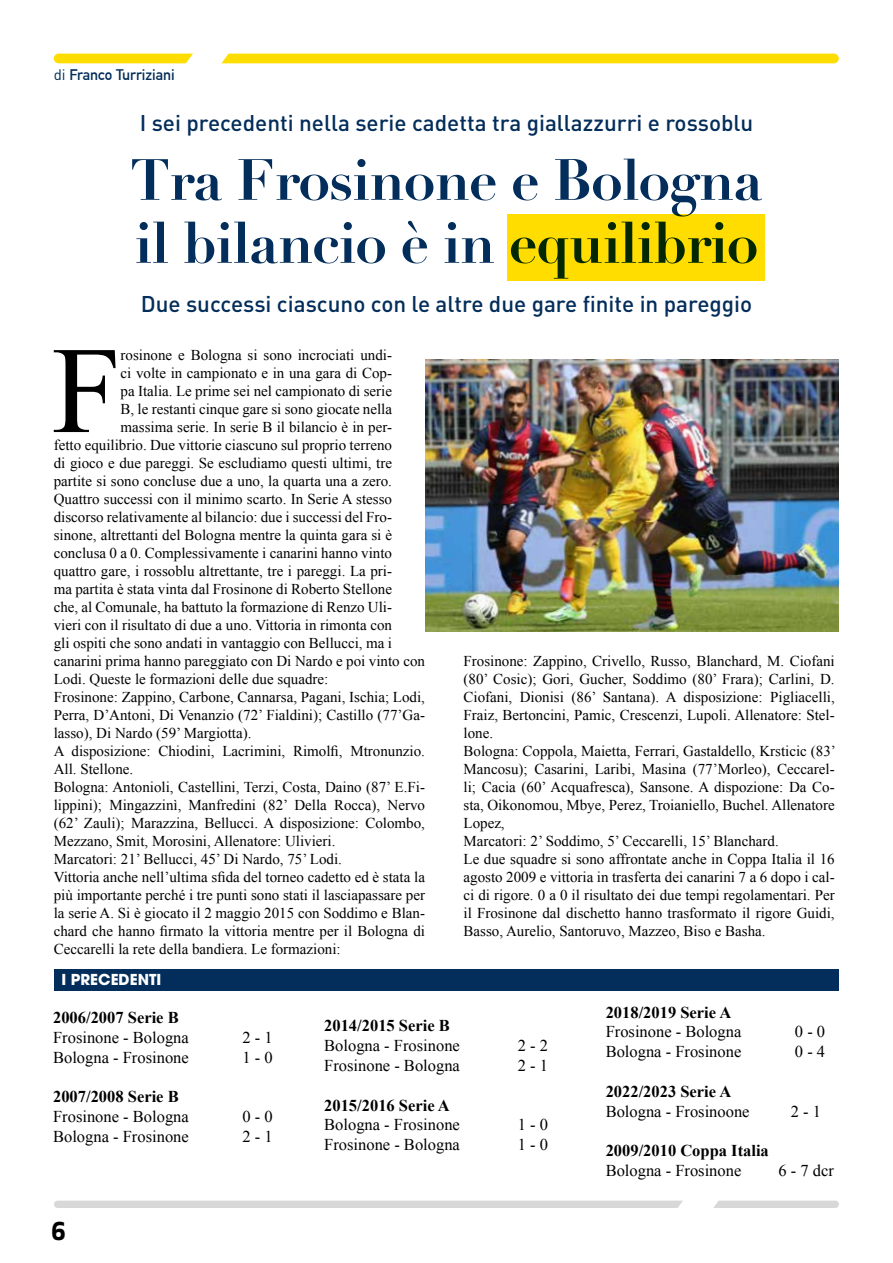
<style>
.page{position:relative;width:893px;height:1263px;background:#fff}
.page>*{position:absolute;margin:0;border:0;box-sizing:border-box;transform-origin:0 0}
.t1{font:123.75px "Times New Roman";color:#000}
.t2{font:700 57px/63px "Didot";letter-spacing:-.02em;color:#032d5a}
.t3{font:700 24px "Apex New";color:#000}
.t4{font:500 22.5px "DIN Pro";color:#032d5a}
.t5{font:16.5px "Times New Roman";color:#000}
.t6{font:700 16.5px "Times New Roman";color:#000}
.t7{font:15px/18px "Times New Roman";color:#000}
.t8{font:700 15px "DIN Alternate";color:#032d5a}
.t9{font:700 15px "Avant Garde LT";color:#fff}
.s1{font-family:"DIN Pro";font-weight:400}
</style>
<div class="page">
<div style="left:54px;top:1200px;width:785px;height:8px;background:#d8d8d8;border-radius:4px"></div>
<svg style="left:677px;top:1200px;width:47px;height:8px"></svg>
<div style="left:54px;top:54px;width:785px;height:9px;background:#fd0;border-radius:5px"></div>
<svg style="left:182px;top:53px;width:47px;height:11px"></svg>
<div style="left:507px;top:215px;width:257px;height:66px;background:#fd0"></div>
<img style="left:425px;top:359px;width:414px;height:272px">
<div style="left:54px;top:969px;width:785px;height:22px;background:#032d5a"></div>
<p class="t8" style="left:54px;top:63px;width:123px"><span class="s1">di</span> Franco Turriziani</p>
<h3 class="t4" style="left:140px;top:108px;width:615px">I sei precedenti nella serie cadetta tra giallazzurri e rossoblu</h3>
<h2 class="t2" style="left:130px;top:149px;width:634px">Tra Frosinone e Bologna il bilancio è in equilibrio</h2>
<h3 class="t4" style="left:141px;top:288px;width:613px">Due successi ciascuno con le altre due gare finite in pareggio</h3>
<h1 class="t1" style="left:52px;top:307px;width:70px">F</h1>
<p class="t7" style="left:121px;top:346px;width:273px">rosinone e Bologna si sono incrociati undi-</p>
<p class="t7" style="left:121px;top:364px;width:273px">ci volte in campionato e in una gara di Cop-</p>
<p class="t7" style="left:121px;top:382px;width:273px">pa Italia. Le prime sei nel campionato di serie</p>
<p class="t7" style="left:121px;top:400px;width:273px">B, le restanti cinque gare si sono giocate nella</p>
<p class="t7" style="left:121px;top:418px;width:273px">massima serie. In serie B il bilancio è in per-</p>
<p class="t7" style="left:54px;top:436px;width:340px">fetto equilibrio. Due vittorie ciascuno sul proprio terreno</p>
<p class="t7" style="left:54px;top:454px;width:340px">di gioco e due pareggi. Se escludiamo questi ultimi, tre</p>
<p class="t7" style="left:54px;top:472px;width:340px">partite si sono concluse due a uno, la quarta una a zero.</p>
<p class="t7" style="left:54px;top:490px;width:340px">Quattro successi con il minimo scarto. In Serie A stesso</p>
<p class="t7" style="left:54px;top:508px;width:340px">discorso relativamente al bilancio: due i successi del Fro-</p>
<p class="t7" style="left:54px;top:526px;width:340px">sinone, altrettanti del Bologna mentre la quinta gara si è</p>
<p class="t7" style="left:54px;top:544px;width:340px">conclusa 0 a 0. Complessivamente i canarini hanno vinto</p>
<p class="t7" style="left:54px;top:562px;width:340px">quattro gare, i rossoblu altrettante, tre i pareggi. La pri-</p>
<p class="t7" style="left:54px;top:580px;width:340px">ma partita è stata vinta dal Frosinone di Roberto Stellone</p>
<p class="t7" style="left:54px;top:598px;width:340px">che, al Comunale, ha battuto la formazione di Renzo Uli-</p>
<p class="t7" style="left:54px;top:616px;width:340px">vieri con il risultato di due a uno. Vittoria in rimonta con</p>
<p class="t7" style="left:54px;top:634px;width:340px">gli ospiti che sono andati in vantaggio con Bellucci, ma i</p>
<p class="t7" style="left:54px;top:652px;width:373px">canarini prima hanno pareggiato con Di Nardo e poi vinto con</p>
<p class="t7" style="left:54px;top:670px;width:276px">Lodi. Queste le formazioni delle due squadre:</p>
<p class="t7" style="left:54px;top:688px;width:373px">Frosinone: Zappino, Carbone, Cannarsa, Pagani, Ischia; Lodi,</p>
<p class="t7" style="left:54px;top:706px;width:373px">Perra, D’Antoni, Di Venanzio (72’ Fialdini); Castillo (77’Ga-</p>
<p class="t7" style="left:54px;top:724px;width:199px">lasso), Di Nardo (59’ Margiotta).</p>
<p class="t7" style="left:54px;top:742px;width:373px">A disposizione: Chiodini, Lacrimini, Rimolfi, Mtronunzio.</p>
<p class="t7" style="left:54px;top:760px;width:81px">All. Stellone.</p>
<p class="t7" style="left:54px;top:778px;width:373px">Bologna: Antonioli, Castellini, Terzi, Costa, Daino (87’ E.Fi-</p>
<p class="t7" style="left:54px;top:796px;width:373px">lippini); Mingazzinì, Manfredini (82’ Della Rocca), Nervo</p>
<p class="t7" style="left:54px;top:814px;width:373px">(62’ Zauli); Marazzina, Bellucci. A disposizione: Colombo,</p>
<p class="t7" style="left:54px;top:832px;width:283px">Mezzano, Smit, Morosini, Allenatore: Ulivieri.</p>
<p class="t7" style="left:54px;top:850px;width:290px">Marcatori: 21’ Bellucci, 45’ Di Nardo, 75’ Lodi.</p>
<p class="t7" style="left:54px;top:868px;width:373px">Vittoria anche nell’ultima sfida del torneo cadetto ed è stata la</p>
<p class="t7" style="left:54px;top:886px;width:373px">più importante perché i tre punti sono stati il lasciapassare per</p>
<p class="t7" style="left:54px;top:904px;width:373px">la serie A. Si è giocato il 2 maggio 2015 con Soddimo e Blan-</p>
<p class="t7" style="left:54px;top:922px;width:373px">chard che hanno firmato la vittoria mentre per il Bologna di</p>
<p class="t7" style="left:54px;top:940px;width:288px">Ceccarelli la rete della bandiera. Le formazioni:</p>
<p class="t9" style="left:62px;top:970px;width:101px">I PRECEDENTI</p>
<p class="t7" style="left:463px;top:652px;width:374px">Frosinone: Zappino, Crivello, Russo, Blanchard, M. Ciofani (80’ Cosic); Gori, Gucher, Soddimo (80’ Frara); Carlini, D.<br>Ciofani, Dionisi (86’ Santana). A disposizione: Pigliacelli, Fraiz, Bertoncini, Pamic, Crescenzi, Lupoli. Allenatore: Stel&shy;lone.<br>Bologna: Coppola, Maietta, Ferrari, Gastaldello, Krsticic (83’ Mancosu); Casarini, Laribi, Masina (77’Morleo), Ceccarel&shy;li; Cacia (60’ Acquafresca), Sansone. A dispozione: Da Co&shy;sta, Oikonomou, Mbye, Perez, Troianiello, Buchel. Allenatore Lopez,<br>Marcatori: 2’ Soddimo, 5’ Ceccarelli, 15’ Blanchard.<br>Le due squadre si sono affrontate anche in Coppa Italia il 16 agosto 2009 e vittoria in trasferta dei canarini 7 a 6 dopo i cal&shy;ci di rigore. 0 a 0 il risultato dei due tempi regolamentari. Per il Frosinone dal dischetto hanno trasformato il rigore Guidi, Basso, Aurelio, Santoruvo, Mazzeo, Biso e Basha.</p>
<p class="t6" style="left:53px;top:1006px;width:127px">2006/2007 Serie B</p>
<p class="t5" style="left:53px;top:1026px;width:137px">Frosinone - Bologna</p>
<p class="t5" style="left:242px;top:1026px;width:32px">2 - 1</p>
<p class="t5" style="left:53px;top:1046px;width:137px">Bologna - Frosinone</p>
<p class="t5" style="left:242px;top:1046px;width:32px">1 - 0</p>
<p class="t6" style="left:53px;top:1085px;width:127px">2007/2008 Serie B</p>
<p class="t5" style="left:53px;top:1106px;width:137px">Frosinone - Bologna</p>
<p class="t5" style="left:242px;top:1106px;width:32px">0 - 0</p>
<p class="t5" style="left:53px;top:1125px;width:137px">Bologna - Frosinone</p>
<p class="t5" style="left:242px;top:1125px;width:32px">2 - 1</p>
<h3 class="t3" style="left:51px;top:1213px;width:16px">6</h3>
<p class="t6" style="left:324px;top:1014px;width:127px">2014/2015 Serie B</p>
<p class="t5" style="left:324px;top:1035px;width:137px">Bologna - Frosinone</p>
<p class="t5" style="left:518px;top:1035px;width:32px">2 - 2</p>
<p class="t5" style="left:324px;top:1054px;width:137px">Frosinone - Bologna</p>
<p class="t5" style="left:518px;top:1054px;width:32px">2 - 1</p>
<p class="t6" style="left:324px;top:1094px;width:127px">2015/2016 Serie A</p>
<p class="t5" style="left:324px;top:1114px;width:137px">Bologna - Frosinone</p>
<p class="t5" style="left:518px;top:1114px;width:32px">1 - 0</p>
<p class="t5" style="left:324px;top:1134px;width:137px">Frosinone - Bologna</p>
<p class="t5" style="left:518px;top:1134px;width:32px">1 - 0</p>
<p class="t6" style="left:606px;top:1001px;width:127px">2018/2019 Serie A</p>
<p class="t5" style="left:606px;top:1021px;width:137px">Frosinone - Bologna</p>
<p class="t5" style="left:795px;top:1021px;width:32px">0 - 0</p>
<p class="t5" style="left:606px;top:1040px;width:137px">Bologna - Frosinone</p>
<p class="t5" style="left:795px;top:1040px;width:32px">0 - 4</p>
<p class="t6" style="left:606px;top:1080px;width:127px">2022/2023 Serie A</p>
<p class="t5" style="left:606px;top:1100px;width:145px">Bologna - Frosinoone</p>
<p class="t5" style="left:791px;top:1100px;width:32px">2 - 1</p>
<p class="t6" style="left:606px;top:1139px;width:165px">2009/2010 Coppa Italia</p>
<p class="t5" style="left:606px;top:1159px;width:137px">Bologna - Frosinone</p>
<p class="t5" style="left:778px;top:1159px;width:57px">6 - 7 dcr</p>
</div>
